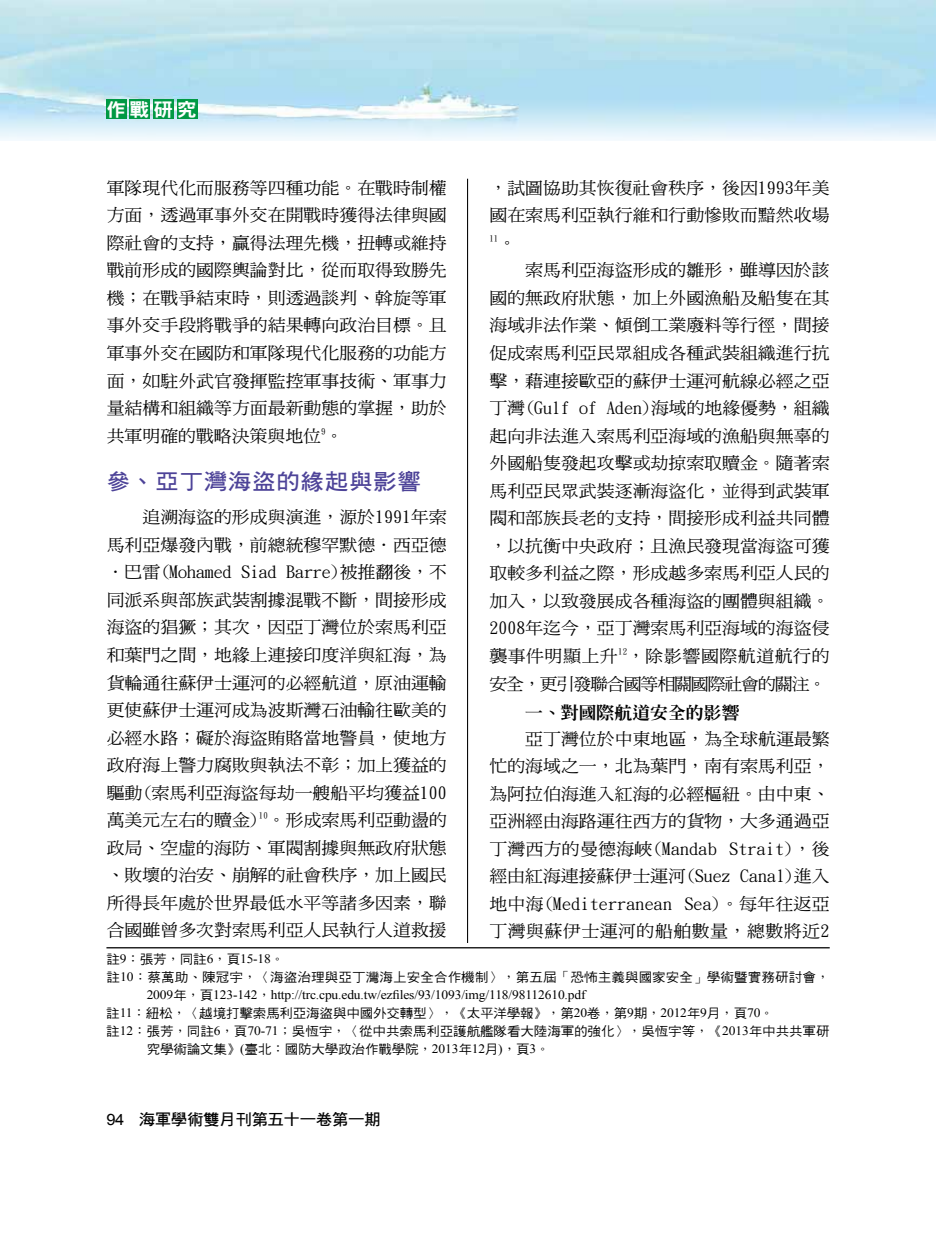
<style>
.page{position:relative;width:936px;height:1234px;background:#fff}
.page>*{position:absolute;margin:0;border:0;box-sizing:border-box;transform-origin:0 0}
.t1{font:22.2px "DF Hei Bd HK BF";letter-spacing:.035em;color:#4d4398;scale:1.05 1}
.t2{font:18.6px "DFN Hei XB HK BF";color:#fff;scale:1.05 1}
.t3{font:16.95px/27.5px "DF Ming Md HK BF";color:#000;text-align:justify;scale:1.05 1}
.t4{font:800 16.95px "Inn Ming";color:#000;scale:1.05 1}
.t5{font:15.6px "DF Hei Bd HK BF";letter-spacing:-.025em;color:#000;scale:1.05 1}
.t6{font:12.9px "DF Hei Md HK BF";letter-spacing:-.005em;color:#000;scale:1.05 1}
.t7{font:12.9px "Times New Roman";letter-spacing:-.01em;color:#000;scale:1.05 1}
.t8{font:8.55px "DF Ming Md HK BF";color:#000;scale:1.05 1}
.s1{font-size:16.95px}
.s2{font-family:"DF Hei Md HK BF"}
.s3{font-family:"DF Kai Shu SB Estd BF"}
.s4{font-family:"Times New Roman"}
.s5{font-family:"Arial"}
</style>
<div class="page">
<img style="left:0;top:0;width:935px;height:140px">
<hr style="left:467px;top:179px;width:1px;height:871px;background:#000">
<div style="left:106px;top:99px;width:20px;height:20px;background:#094"></div>
<div style="left:130px;top:99px;width:20px;height:20px;background:#094"></div>
<div style="left:153px;top:99px;width:21px;height:20px;background:#094"></div>
<div style="left:177px;top:99px;width:20px;height:20px;background:#094"></div>
<div style="left:106px;top:943px;width:723px;height:115px;background:#fff"></div>
<hr style="left:106px;top:946px;width:723px;height:2px;background:#000">
<p class="t2" style="left:106px;top:100px;width:88px">作戰研究</p>
<p class="t3" style="left:107px;top:174px;width:325px">軍隊現代化而服務等四種功能。在戰時制權方面，透過軍事外交在開戰時獲得法律與國際社會的支持，贏得法理先機，扭轉或維持戰前形成的國際輿論對比，從而取得致勝先機；在戰爭結束時，則透過談判、斡旋等軍事外交手段將戰爭的結果轉向政治目標。且軍事外交在國防和軍隊現代化服務的功能方面，如駐外武官發揮監控軍事技術、軍事力量結構和組織等方面最新動態的掌握，助於共軍明確的戰略決策與地位<sup>9</sup>。</p>
<h1 class="t1" style="left:107px;top:470px;width:301px">參、亞丁灣海盜的緣起與影響</h1>
<p class="t3" style="left:107px;top:503px;width:325px;text-indent:36px">追溯海盜的形成與演進，源於1991年索馬利亞爆發內戰，前總統穆罕默德．西亞德．巴雷(Mohamed Siad Barre)被推翻後，不同派系與部族武裝割據混戰不斷，間接形成海盜的猖獗；其次，因亞丁灣位於索馬利亞和葉門之間，地緣上連接印度洋與紅海，為貨輪通往蘇伊士運河的必經航道，原油運輸更使蘇伊士運河成為波斯灣石油輸往歐美的必經水路；礙於海盜賄賂當地警員，使地方政府海上警力腐敗與執法不彰；加上獲益的驅動(索馬利亞海盜每劫一艘船平均獲益100萬美元左右的贖金)<sup>10</sup>。形成索馬利亞動盪的政局、空虛的海防、軍閥割據與無政府狀態、敗壞的治安、崩解的社會秩序，加上國民所得長年處於世界最低水平等諸多因素，聯合國雖曾多次對索馬利亞人民執行人道救援</p>
<p class="t3" style="left:489px;top:174px;width:325px">，試圖協助其恢復社會秩序，後因1993年美國在索馬利亞執行維和行動慘敗而黯然收場</p>
<p class="t8" style="left:489px;top:234px;width:27px">11<span class="s1">。</span></p>
<p class="t3" style="left:489px;top:256px;width:325px;text-indent:36px">索馬利亞海盜形成的雛形，雖導因於該國的無政府狀態，加上外國漁船及船隻在其海域非法作業、傾倒工業廢料等行徑，間接促成索馬利亞民眾組成各種武裝組織進行抗擊，藉連接歐亞的蘇伊士運河航線必經之亞丁灣(Gulf of Aden)海域的地緣優勢，組織起向非法進入索馬利亞海域的漁船與無辜的外國船隻發起攻擊或劫掠索取贖金。隨著索馬利亞民眾武裝逐漸海盜化，並得到武裝軍閥和部族長老的支持，間接形成利益共同體，以抗衡中央政府；且漁民發現當海盜可獲取較多利益之際，形成越多索馬利亞人民的加入，以致發展成各種海盜的團體與組織。2008年迄今，亞丁灣索馬利亞海域的海盜侵襲事件明顯上升<sup>12</sup>，除影響國際航道航行的安全，更引發聯合國等相關國際社會的關注。</p>
<p class="t4" style="left:525px;top:704px;width:205px">一、對國際航道安全的影響</p>
<p class="t3" style="left:489px;top:724px;width:325px;text-indent:36px">亞丁灣位於中東地區，為全球航運最繁忙的海域之一，北為葉門，南有索馬利亞，為阿拉伯海進入紅海的必經樞紐。由中東、亞洲經由海路運往西方的貨物，大多通過亞丁灣西方的曼德海峽(Mandab Strait)，後經由紅海連接蘇伊士運河(Suez Canal)進入地中海(Mediterranean Sea)。每年往返亞丁灣與蘇伊士運河的船舶數量，總數將近2</p>
<p class="t7" style="left:106px;top:949px;width:171px"><span class="s2">註</span>9<span class="s3">：</span><span class="s2">張芳</span><span class="s3">，</span><span class="s2">同註</span>6<span class="s3">，</span><span class="s2">頁</span>15-18<span class="s3">。</span></p>
<p class="t6" style="left:106px;top:970px;width:690px">註<span class="s4">10</span><span class="s3">：</span>蔡萬助<span class="s3">、</span>陳冠宇<span class="s3">，〈</span>海盜治理與亞丁灣海上安全合作機制<span class="s3">〉，</span>第五屆<span class="s3">「</span>恐怖主義與國家安全<span class="s3">」</span>學術暨實務研討會<span class="s3">，</span></p>
<p class="t7" style="left:147px;top:985px;width:419px">2009<span class="s2">年</span><span class="s3">，</span><span class="s2">頁</span>123-142<span class="s3">，</span>http://trc.cpu.edu.tw/ezfiles/93/1093/img/118/98112610.pdf</p>
<p class="t6" style="left:106px;top:1006px;width:637px">註<span class="s4">11</span><span class="s3">：</span>紐松<span class="s3">，〈</span>越境打擊索馬利亞海盜與中國外交轉型<span class="s3">〉，《</span>太平洋學報<span class="s3">》，</span>第<span class="s4">20</span>卷<span class="s3">，</span>第<span class="s4">9</span>期<span class="s3">，</span><span class="s4">2012</span>年<span class="s4">9</span>月<span class="s3">，</span>頁<span class="s4">70</span><span class="s3">。</span></p>
<p class="t6" style="left:106px;top:1024px;width:690px">註<span class="s4">12</span><span class="s3">：</span>張芳<span class="s3">，</span>同註<span class="s4">6</span><span class="s3">，</span>頁<span class="s4">70-71</span><span class="s3">；</span>吳恆宇<span class="s3">，〈</span>從中共索馬利亞護航艦隊看大陸海軍的強化<span class="s3">〉，</span>吳恆宇等<span class="s3">，《</span><span class="s4">2013</span>年中共共軍研</p>
<p class="t6" style="left:147px;top:1042px;width:385px">究學術論文集<span class="s3">》</span><span class="s4">(</span>臺北<span class="s3">：</span>國防大學政治作戰學院<span class="s3">，</span><span class="s4">2013</span>年<span class="s4">12</span>月<span class="s4">)</span><span class="s3">，</span>頁<span class="s4">3</span><span class="s3">。</span></p>
<p class="t5" style="left:106px;top:1111px;width:263px"><span class="s5">94</span> 海軍學術雙月刊第五十一卷第一期</p>
</div>
